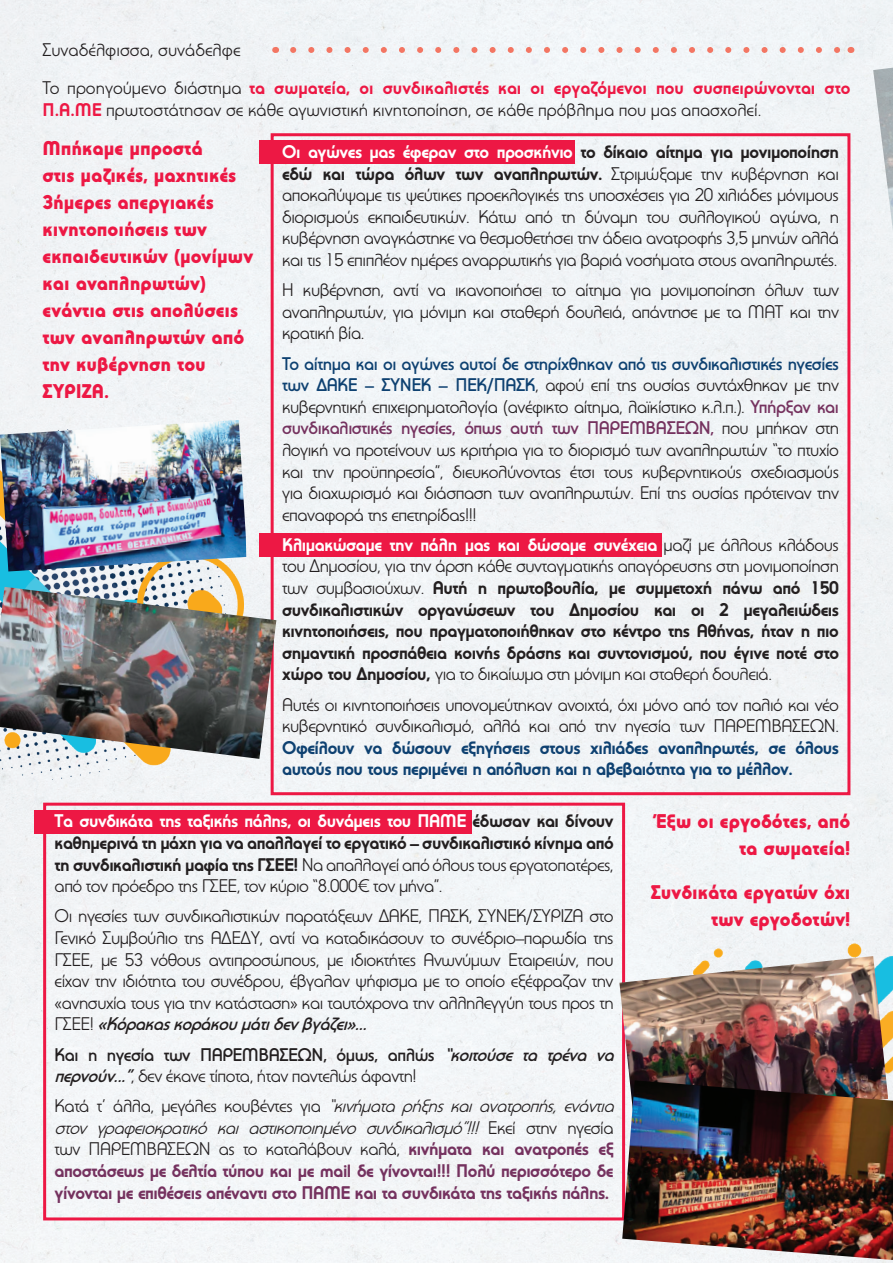
<style>
.page{position:relative;width:893px;height:1263px;background:#f1f4f6}
.page>*{position:absolute;margin:0;border:0;box-sizing:border-box;transform-origin:0 0}
.t1{font:900 19.5px/27px "PF Universal";color:#ed1844;text-align:right}
.t2{font:18px/21.6px "PF Universal";letter-spacing:-.025em;color:#231f20;text-align:justify}
.t3{font:700 18px/21.6px "PF Universal";letter-spacing:-.025em;color:#231f20;text-align:justify}
.t4{font:700 18px/21.6px "PF Universal";letter-spacing:-.025em;color:#75325f}
.t5{font:18px/21.6px "PF Universal";color:#231f20}
.t6{font:500 18px/21.6px "PF Universal";letter-spacing:-.025em;color:#231f20}
.s1{font-weight:700;color:#ed1844}
.s2{font-weight:700;color:#fff}
.s3{font-weight:700}
.s4{font-weight:500;color:#0e4171}
.s5{font-weight:500;color:#75325f}
.s6{color:#fff}
.s7{font-weight:400}
.s8{font-weight:700;color:#0e4171}
.s9{font-weight:500;font-style:italic}
.s10{font-style:italic}
.s11{font-weight:400;color:#231f20}
.s12{font-weight:400;font-style:italic;color:#231f20}
</style>
<div class="page">
<div style="left:34px;top:810px;width:438px;height:23px;background:#ed1844"></div>
<img style="left:0;top:571px;width:244px;height:208px">
<div style="left:259px;top:534px;width:403px;height:23px;background:#ed1844"></div>
<div style="left:259px;top:140px;width:316px;height:24px;background:#ed1844"></div>
<svg style="left:293px;top:0;width:600px;height:241px"></svg>
<div style="left:43px;top:803px;width:582px;height:417px;border:3px solid #ed1844"></div>
<img style="left:0;top:420px;width:246px;height:151px">
<img style="left:0;top:587px;width:276px;height:172px">
<img style="left:663px;top:940px;width:230px;height:140px">
<img style="left:619px;top:956px;width:269px;height:169px">
<img style="left:622px;top:1080px;width:271px;height:180px">
<p class="t5" style="left:43px;top:39px;width:200px">Συναδέλφισσα, συνάδελφε</p>
<p class="t5" style="left:43px;top:77px;width:809px">Το προηγούμενο διάστημα <span class="s1">τα σωματεία, οι συνδικαλιστές και οι εργαζόμενοι που συσπειρώνονται στο<br>Π.Α.ΜΕ</span> πρωτοστάτησαν σε κάθε αγωνιστική κινητοποίηση, σε κάθε πρόβλημα που μας απασχολεί.</p>
<p class="t2" style="left:282px;top:141px;width:558px"><span class="s2">Οι αγώνες μας έφεραν στο προσκήνιο</span> <span class="s3">το δίκαιο αίτημα για μονιμοποίηση εδώ και τώρα όλων των αναπληρωτών.</span> Στριμώξαμε την κυβέρνηση και αποκαλύψαμε τις ψεύτικες προεκλογικές της υποσχέσεις για 20 χιλιάδες μόνιμους διορισμούς εκπαιδευτικών. Κάτω από τη δύναμη του συλλογικού αγώνα, η κυβέρνηση αναγκάστηκε να θεσμοθετήσει την άδεια ανατροφής 3,5 μηνών αλλά και τις 15 επιπλέον ημέρες αναρρωτικής για βαριά νοσήματα στους αναπληρωτές.</p>
<p class="t2" style="left:282px;top:279px;width:558px">Η κυβέρνηση, αντί να ικανοποιήσει το αίτημα για μονιμοποίηση όλων των αναπληρωτών, για μόνιμη και σταθερή δουλειά, απάντησε με τα ΜΑΤ και την κρατική βία.</p>
<p class="t2" style="left:282px;top:352px;width:558px"><span class="s4">Το αίτημα και οι αγώνες αυτοί δε στηρίχθηκαν από τις συνδικαλιστικές ηγεσίες των ΔΑΚΕ – ΣΥΝΕΚ – ΠΕΚ/ΠΑΣΚ</span>, αφού επί της ουσίας συντάχθηκαν με την κυβερνητική επιχειρηματολογία (ανέφικτο αίτημα, λαϊκίστικο κ.λ.π.). <span class="s5">Υπήρξαν και συνδικαλιστικές ηγεσίες, όπως αυτή των ΠΑΡΕΜΒΑΣΕΩΝ,</span> που μπήκαν στη λογική να προτείνουν ως κριτήρια για το διορισμό των αναπληρωτών “το πτυχίο και την προϋπηρεσία”, διευκολύνοντας έτσι τους κυβερνητικούς σχεδιασμούς για διαχωρισμό και διάσπαση των αναπληρωτών. Επί της ουσίας πρότειναν την επαναφορά της επετηρίδας!!!</p>
<p class="t3" style="left:282px;top:533px;width:558px"><span class="s6">Κλιμακώσαμε την πάλη μας και δώσαμε συνέχεια</span> <span class="s7">μαζί με άλλους κλάδους του Δημοσίου, για την άρση κάθε συνταγματικής απαγόρευσης στη μονιμοποίηση των συμβασιούχων.</span> Αυτή η πρωτοβουλία, με συμμετοχή πάνω από 150 συνδικαλιστικών οργανώσεων του Δημοσίου και οι 2 μεγαλειώδεις κινητοποιήσεις, που πραγματοποιήθηκαν στο κέντρο της Αθήνας, ήταν η πιο σημαντική προσπάθεια κοινής δράσης και συντονισμού, που έγινε ποτέ στο χώρο του Δημοσίου, <span class="s7">για το δικαίωμα στη μόνιμη και σταθερή δουλειά.</span></p>
<p class="t2" style="left:282px;top:693px;width:558px">Αυτές οι κινητοποιήσεις υπονομεύτηκαν ανοιχτά, όχι μόνο από τον παλιό και νέο κυβερνητικό συνδικαλισμό, αλλά και από την ηγεσία των ΠΑΡΕΜΒΑΣΕΩΝ.<br><span class="s8">Οφείλουν να δώσουν εξηγήσεις στους χιλιάδες αναπληρωτές, σε όλους αυτούς που τους περιμένει η απόλυση και η αβεβαιότητα για το μέλλον.</span></p>
<p class="t1" style="left:43px;top:134px;width:212px;text-align:left">Μπήκαμε μπροστά<br>στις μαζικές, μαχητικές<br>3ήμερες απεργιακές κινητοποιήσεις των εκπαιδευτικών (μονίμων και αναπληρωτών) ενάντια στις απολύσεις των αναπληρωτών από την κυβέρνηση του<br>ΣΥΡΙΖΑ.</p>
<p class="t3" style="left:55px;top:810px;width:560px"><span class="s6">Τα συνδικάτα της ταξικής πάλης, οι δυνάμεις του ΠΑΜΕ</span> έδωσαν και δίνουν καθημερινά τη μάχη για να απαλλαγεί το εργατικό – συνδικαλιστικό κίνημα από τη συνδικαλιστική μαφία της ΓΣΕΕ! <span class="s7">Να απαλλαγεί από όλους τους εργατοπατέρες, από τον πρόεδρο της ΓΣΕΕ, τον κύριο “8.000€ τον μήνα”.</span></p>
<p class="t2" style="left:55px;top:905px;width:560px">Οι ηγεσίες των συνδικαλιστικών παρατάξεων ΔΑΚΕ, ΠΑΣΚ, ΣΥΝΕΚ/ΣΥΡΙΖΑ στο Γενικό Συμβούλιο της ΑΔΕΔΥ, αντί να καταδικάσουν το συνέδριο–παρωδία της ΓΣΕΕ, με 53 νόθους αντιπροσώπους, με ιδιοκτήτες Ανωνύμων Εταιρειών, που είχαν την ιδιότητα του συνέδρου, έβγαλαν ψήφισμα με το οποίο εξέφραζαν την «ανησυχία τους για την κατάσταση» και ταυτόχρονα την αλληλεγγύη τους προς τη Γ Σ Ε Ε ! <span class="s9">«Κόρακαςκοράκουμάτιδενβγάζει»…</span></p>
<p class="t6" style="left:55px;top:1043px;width:566px">Και η ηγεσία των ΠΑΡΕΜΒΑΣΕΩΝ, όμως, απλώς <span class="s10">“κοιτούσε τα τρένα να περνούν...”</span><span class="s7">, δεν έκανε τίποτα, ήταν παντελώς άφαντη!</span></p>
<p class="t4" style="left:55px;top:1095px;width:566px"><span class="s11">Κ α τ ά τ ’ ά λ λ α , μ ε γ ά λ ε ς κ ο υ β έ ντ ε ς γ ι α</span> <span class="s12">“κινήματα ρήξης και ανατροπής, ενάντια στον γραφειοκρατικό και αστικοποιημένο συνδικαλισμό”!!!</span> <span class="s11">Ε κ ε ί σ τ η ν η γ ε σ ί α των ΠΑΡΕΜΒΑΣΕΩΝ ας το καταλάβουν καλά,</span> κινήματα και ανατροπές εξ αποστάσεως με δελτία τύπου και με mail δε γίνονται!!! Πολύ περισσότερο δε γίνονται με επιθέσεις απέναντι στο ΠΑΜΕ και τα συνδικάτα της ταξικής πάλης.</p>
<p class="t1" style="left:656px;top:807px;width:196px">Έξω οι εργοδότες, από τα σωματεία!</p>
<p class="t1" style="left:651px;top:878px;width:201px">Συνδικάτα εργατών όχι των εργοδοτών!</p>
</div>
